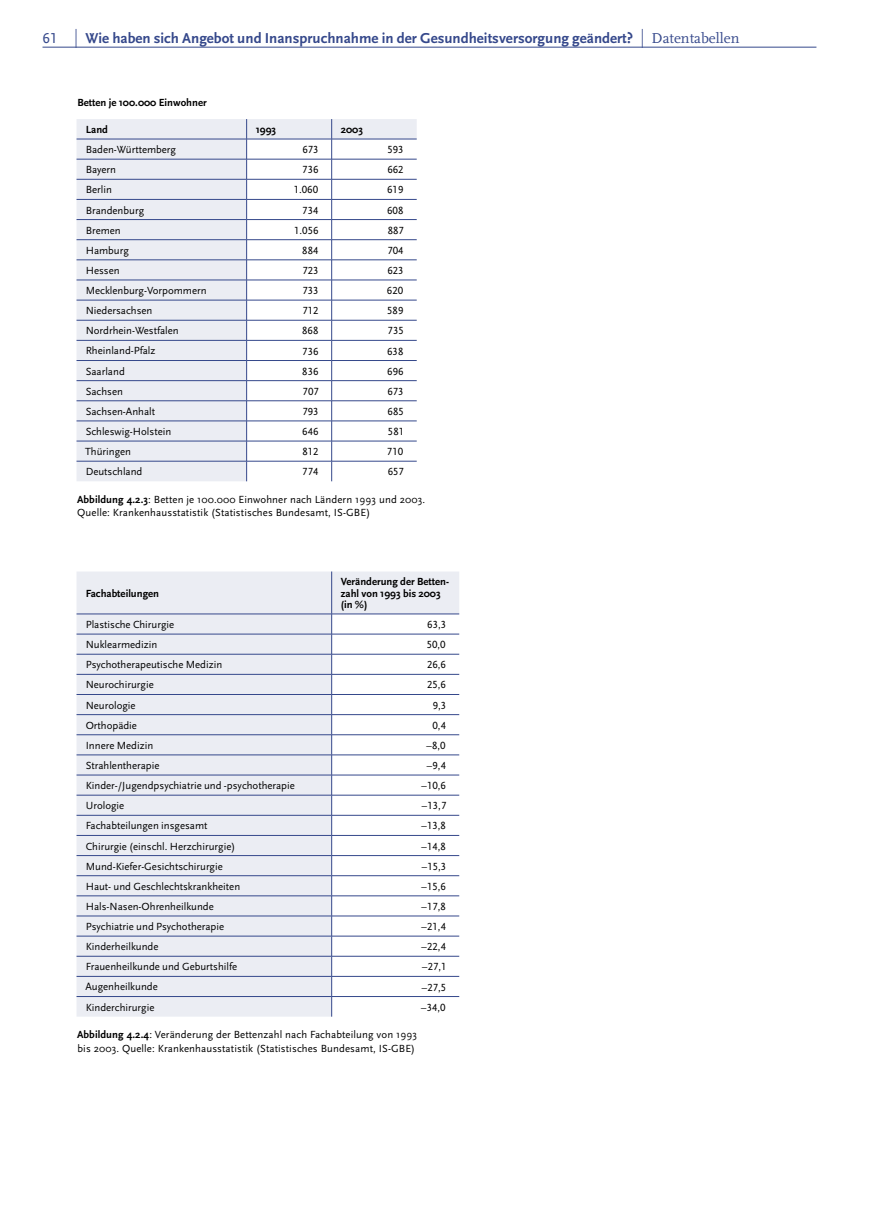
<style>
.page{position:relative;width:893px;height:1212px;background:#fff}
.page>*{position:absolute;margin:0;border:0;box-sizing:border-box;transform-origin:0 0}
.t1{font:700 15px "Scala Sans";color:#35488b}
.t2{font:10.8px/13.2px "Scala Sans";color:#000}
.t3{font:10.8px "Scala Sans Caps";color:#000}
.t4{font:700 10.8px/11.2px "Scala Sans";color:#000}
.s1{font-family:"Scala Sans Caps";font-weight:400}
.s2{font-family:"Scala";font-weight:400;font-size:18.9px}
.s3{font-family:"Scala";font-weight:400}
.s4{font-weight:700}
</style>
<div class="page">
<hr style="left:43px;top:47px;width:773px;height:1px;background:#35488b">
<svg style="left:77px;top:119px;width:340px;height:362px"></svg>
<svg style="left:77px;top:571px;width:382px;height:446px;fill:#ebedf3"></svg>
<hr style="left:331px;top:571px;width:1px;height:43px;background:#35488b">
<hr style="left:77px;top:614px;width:255px;height:1px;background:#35488b">
<hr style="left:332px;top:614px;width:127px;height:1px;background:#35488b">
<hr style="left:77px;top:634px;width:255px;height:1px;background:#35488b">
<hr style="left:332px;top:634px;width:127px;height:1px;background:#35488b">
<hr style="left:77px;top:654px;width:255px;height:1px;background:#35488b">
<hr style="left:332px;top:654px;width:127px;height:1px;background:#35488b">
<hr style="left:77px;top:674px;width:255px;height:1px;background:#35488b">
<hr style="left:332px;top:674px;width:127px;height:1px;background:#35488b">
<hr style="left:77px;top:694px;width:255px;height:1px;background:#35488b">
<hr style="left:332px;top:694px;width:127px;height:1px;background:#35488b">
<hr style="left:77px;top:714px;width:255px;height:1px;background:#35488b">
<hr style="left:332px;top:714px;width:127px;height:1px;background:#35488b">
<hr style="left:77px;top:734px;width:255px;height:1px;background:#35488b">
<hr style="left:332px;top:734px;width:127px;height:1px;background:#35488b">
<hr style="left:77px;top:755px;width:255px;height:1px;background:#35488b">
<hr style="left:332px;top:755px;width:127px;height:1px;background:#35488b">
<hr style="left:77px;top:775px;width:255px;height:1px;background:#35488b">
<hr style="left:332px;top:775px;width:127px;height:1px;background:#35488b">
<hr style="left:77px;top:795px;width:255px;height:1px;background:#35488b">
<hr style="left:332px;top:795px;width:127px;height:1px;background:#35488b">
<hr style="left:77px;top:815px;width:255px;height:1px;background:#35488b">
<hr style="left:332px;top:815px;width:127px;height:1px;background:#35488b">
<hr style="left:77px;top:835px;width:255px;height:1px;background:#35488b">
<hr style="left:332px;top:835px;width:127px;height:1px;background:#35488b">
<hr style="left:77px;top:855px;width:255px;height:1px;background:#35488b">
<hr style="left:332px;top:855px;width:127px;height:1px;background:#35488b">
<hr style="left:77px;top:875px;width:255px;height:1px;background:#35488b">
<hr style="left:332px;top:875px;width:127px;height:1px;background:#35488b">
<hr style="left:77px;top:895px;width:255px;height:1px;background:#35488b">
<hr style="left:332px;top:895px;width:127px;height:1px;background:#35488b">
<hr style="left:77px;top:916px;width:255px;height:1px;background:#35488b">
<hr style="left:332px;top:916px;width:127px;height:1px;background:#35488b">
<hr style="left:77px;top:936px;width:255px;height:1px;background:#35488b">
<hr style="left:332px;top:936px;width:127px;height:1px;background:#35488b">
<hr style="left:77px;top:956px;width:255px;height:1px;background:#35488b">
<hr style="left:332px;top:956px;width:127px;height:1px;background:#35488b">
<hr style="left:77px;top:976px;width:255px;height:1px;background:#35488b">
<hr style="left:332px;top:976px;width:127px;height:1px;background:#35488b">
<hr style="left:77px;top:996px;width:255px;height:1px;background:#35488b">
<hr style="left:332px;top:996px;width:127px;height:1px;background:#35488b">
<svg style="left:331px;top:614px;width:1px;height:403px"></svg>
<h1 class="t1" style="left:43px;top:30px;width:698px"><span class="s1">61</span> <span class="s2">|</span> Wie haben sich Angebot und Inanspruchnahme in der Gesundheitsversorgung geändert? <span class="s2">|</span> <span class="s3">Datentabellen</span></h1>
<p class="t4" style="left:77px;top:97px;width:131px">Betten je 100.000 Einwohner</p>
<p class="t4" style="left:86px;top:124px;width:24px">Land</p>
<p class="t4" style="left:256px;top:124px;width:22px">1993</p>
<p class="t4" style="left:341px;top:124px;width:24px">2003</p>
<p class="t2" style="left:86px;top:143px;width:92px">Baden-Württemberg</p>
<p class="t3" style="left:302px;top:144px;width:18px">673</p>
<p class="t3" style="left:387px;top:144px;width:18px">593</p>
<p class="t2" style="left:86px;top:163px;width:32px">Bayern</p>
<p class="t3" style="left:302px;top:164px;width:18px">736</p>
<p class="t3" style="left:387px;top:164px;width:18px">662</p>
<p class="t2" style="left:86px;top:183px;width:28px">Berlin</p>
<p class="t3" style="left:294px;top:184px;width:26px">1.060</p>
<p class="t3" style="left:387px;top:184px;width:18px">619</p>
<p class="t2" style="left:86px;top:204px;width:60px">Brandenburg</p>
<p class="t3" style="left:302px;top:204px;width:18px">734</p>
<p class="t3" style="left:387px;top:204px;width:18px">608</p>
<p class="t2" style="left:86px;top:224px;width:37px">Bremen</p>
<p class="t3" style="left:294px;top:224px;width:26px">1.056</p>
<p class="t3" style="left:388px;top:224px;width:18px">887</p>
<p class="t2" style="left:86px;top:244px;width:45px">Hamburg</p>
<p class="t3" style="left:302px;top:244px;width:18px">884</p>
<p class="t3" style="left:387px;top:244px;width:18px">704</p>
<p class="t2" style="left:86px;top:264px;width:35px">Hessen</p>
<p class="t3" style="left:302px;top:265px;width:18px">723</p>
<p class="t3" style="left:387px;top:265px;width:18px">623</p>
<p class="t2" style="left:86px;top:284px;width:122px">Mecklenburg-Vorpommern</p>
<p class="t3" style="left:302px;top:285px;width:18px">733</p>
<p class="t3" style="left:387px;top:285px;width:18px">620</p>
<p class="t2" style="left:86px;top:304px;width:68px">Niedersachsen</p>
<p class="t3" style="left:302px;top:305px;width:18px">712</p>
<p class="t3" style="left:387px;top:305px;width:18px">589</p>
<p class="t2" style="left:86px;top:324px;width:95px">Nordrhein-Westfalen</p>
<p class="t3" style="left:302px;top:325px;width:18px">868</p>
<p class="t3" style="left:388px;top:325px;width:18px">735</p>
<p class="t2" style="left:86px;top:345px;width:71px">Rheinland-Pfalz</p>
<p class="t3" style="left:302px;top:345px;width:18px">736</p>
<p class="t3" style="left:387px;top:345px;width:18px">638</p>
<p class="t2" style="left:86px;top:365px;width:41px">Saarland</p>
<p class="t3" style="left:302px;top:365px;width:18px">836</p>
<p class="t3" style="left:387px;top:365px;width:18px">696</p>
<p class="t2" style="left:86px;top:385px;width:39px">Sachsen</p>
<p class="t3" style="left:303px;top:385px;width:18px">707</p>
<p class="t3" style="left:387px;top:385px;width:18px">673</p>
<p class="t2" style="left:86px;top:405px;width:71px">Sachsen-Anhalt</p>
<p class="t3" style="left:302px;top:405px;width:18px">793</p>
<p class="t3" style="left:388px;top:405px;width:18px">685</p>
<p class="t2" style="left:86px;top:425px;width:87px">Schleswig-Holstein</p>
<p class="t3" style="left:302px;top:426px;width:18px">646</p>
<p class="t3" style="left:388px;top:426px;width:18px">581</p>
<p class="t2" style="left:85px;top:445px;width:48px">Thüringen</p>
<p class="t3" style="left:302px;top:446px;width:18px">812</p>
<p class="t3" style="left:387px;top:446px;width:18px">710</p>
<p class="t2" style="left:86px;top:465px;width:58px">Deutschland</p>
<p class="t3" style="left:302px;top:466px;width:18px">774</p>
<p class="t3" style="left:388px;top:466px;width:18px">657</p>
<p class="t2" style="left:77px;top:493px;width:350px"><span class="s4">Abbildung 4.2.3</span>: Betten je 100.000 Einwohner nach Ländern 1993 und 2003.<br>Quelle: Krankenhausstatistik (Statistisches Bundesamt, IS-GBE)</p>
<p class="t4" style="left:86px;top:588px;width:75px">Fachabteilungen</p>
<p class="t4" style="left:341px;top:577px;width:110px">Veränderung der Betten&shy;zahl von 1993 bis 2003 (in %)</p>
<p class="t2" style="left:86px;top:618px;width:90px">Plastische Chirurgie</p>
<p class="t3" style="left:427px;top:619px;width:20px">63,3</p>
<p class="t2" style="left:86px;top:638px;width:73px">Nuklearmedizin</p>
<p class="t3" style="left:427px;top:639px;width:20px">50,0</p>
<p class="t2" style="left:86px;top:658px;width:138px">Psychotherapeutische Medizin</p>
<p class="t3" style="left:427px;top:659px;width:20px">26,6</p>
<p class="t2" style="left:86px;top:678px;width:70px">Neurochirurgie</p>
<p class="t3" style="left:427px;top:679px;width:20px">25,6</p>
<p class="t2" style="left:86px;top:699px;width:52px">Neurologie</p>
<p class="t3" style="left:433px;top:699px;width:15px">9,3</p>
<p class="t2" style="left:86px;top:719px;width:53px">Orthopädie</p>
<p class="t3" style="left:433px;top:719px;width:15px">0,4</p>
<p class="t2" style="left:86px;top:739px;width:69px">Innere Medizin</p>
<p class="t3" style="left:426px;top:739px;width:21px">–8,0</p>
<p class="t2" style="left:86px;top:759px;width:75px">Strahlentherapie</p>
<p class="t3" style="left:427px;top:760px;width:21px">–9,4</p>
<p class="t2" style="left:86px;top:779px;width:211px">Kinder-/Jugendpsychiatrie und -psychotherapie</p>
<p class="t3" style="left:421px;top:780px;width:26px">–10,6</p>
<p class="t2" style="left:86px;top:799px;width:40px">Urologie</p>
<p class="t3" style="left:422px;top:800px;width:26px">–13,7</p>
<p class="t2" style="left:86px;top:819px;width:123px">Fachabteilungen insgesamt</p>
<p class="t3" style="left:421px;top:820px;width:26px">–13,8</p>
<p class="t2" style="left:86px;top:839px;width:151px">Chirurgie (einschl. Herzchirurgie)</p>
<p class="t3" style="left:421px;top:840px;width:26px">–14,8</p>
<p class="t2" style="left:86px;top:860px;width:139px">Mund-Kiefer-Gesichtschirurgie</p>
<p class="t3" style="left:421px;top:860px;width:26px">–15,3</p>
<p class="t2" style="left:86px;top:880px;width:156px">Haut- und Geschlechtskrankheiten</p>
<p class="t3" style="left:421px;top:880px;width:26px">–15,6</p>
<p class="t2" style="left:86px;top:900px;width:130px">Hals-Nasen-Ohrenheilkunde</p>
<p class="t3" style="left:421px;top:900px;width:26px">–17,8</p>
<p class="t2" style="left:86px;top:920px;width:140px">Psychiatrie und Psychotherapie</p>
<p class="t3" style="left:421px;top:921px;width:26px">–21,4</p>
<p class="t2" style="left:86px;top:940px;width:74px">Kinderheilkunde</p>
<p class="t3" style="left:421px;top:941px;width:26px">–22,4</p>
<p class="t2" style="left:86px;top:960px;width:153px">Frauenheilkunde und Geburtshilfe</p>
<p class="t3" style="left:422px;top:961px;width:26px">–27,1</p>
<p class="t2" style="left:86px;top:980px;width:74px">Augenheilkunde</p>
<p class="t3" style="left:421px;top:981px;width:26px">–27,5</p>
<p class="t2" style="left:86px;top:1001px;width:70px">Kinderchirurgie</p>
<p class="t3" style="left:421px;top:1001px;width:26px">–34,0</p>
<p class="t2" style="left:77px;top:1028px;width:342px"><span class="s4">Abbildung 4.2.4</span>: Veränderung der Bettenzahl nach Fachabteilung von 1993 bis 2003. Quelle: Krankenhausstatistik (Statistisches Bundesamt, IS-GBE)</p>
</div>
